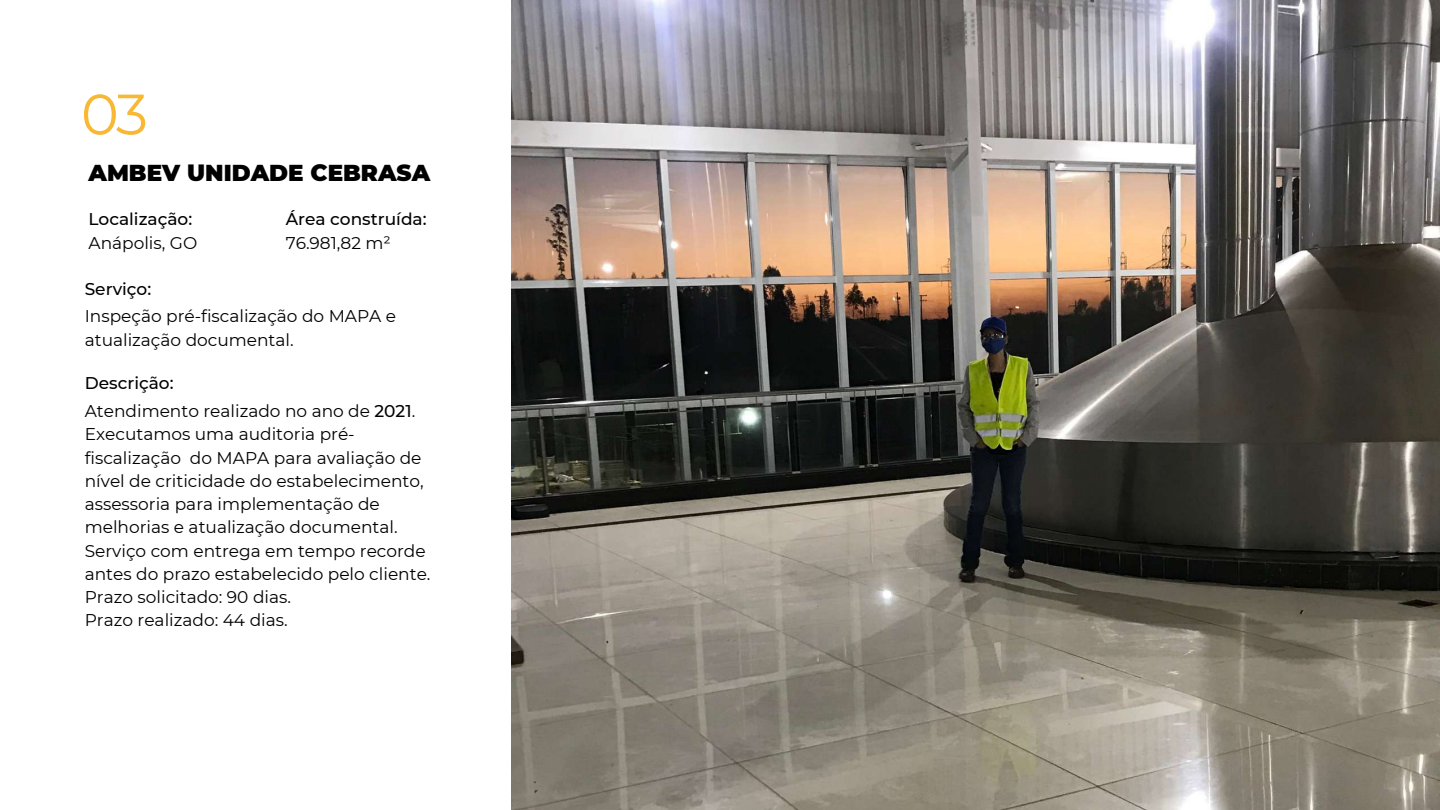
<style>
.page{position:relative;width:1440px;height:810px;background:#fff}
.page>*{position:absolute;margin:0;border:0;box-sizing:border-box;transform-origin:0 0}
.t1{font:57.1px "Montserrat";color:#f8b834}
.t2{font:900 23px "Montserrat";color:#000}
.t3{font:17px/23.2px "Montserrat";color:#000}
.t4{font:500 17px "Montserrat";color:#000}
.s1{font-weight:500}
</style>
<div class="page">
<img style="left:512px;top:0;width:928px;height:810px">
<h1 class="t1" style="left:81px;top:79px;width:69px">03</h1>
<h2 class="t2" style="left:88px;top:159px;width:343px">AMBEV UNIDADE CEBRASA</h2>
<p class="t4" style="left:88px;top:209px;width:105px">Localização:</p>
<p class="t3" style="left:88px;top:231px;width:110px">Anápolis, GO</p>
<p class="t4" style="left:286px;top:209px;width:142px">Área construída:</p>
<p class="t3" style="left:286px;top:231px;width:107px">76.981,82 m²</p>
<p class="t4" style="left:85px;top:279px;width:68px">Serviço:</p>
<p class="t3" style="left:85px;top:305px;width:313px">Inspeção pré-fiscalização do MAPA e atualização documental.</p>
<p class="t3" style="left:85px;top:369px;width:332px;line-height:28.1px"><span class="s1">Descrição:<br></span>Atendimento realizado no ano de <span class="s1">2021</span>.</p>
<p class="t3" style="left:85px;top:423px;width:347px">Executamos uma auditoria pré&shy;fiscalização do MAPA para avaliação de nível de criticidade do estabelecimento, assessoria para implementação de melhorias e atualização documental.<br>Serviço com entrega em tempo recorde antes do prazo estabelecido pelo cliente.<br>Prazo solicitado: 90 dias.<br>Prazo realizado: 44 dias.</p>
</div>
